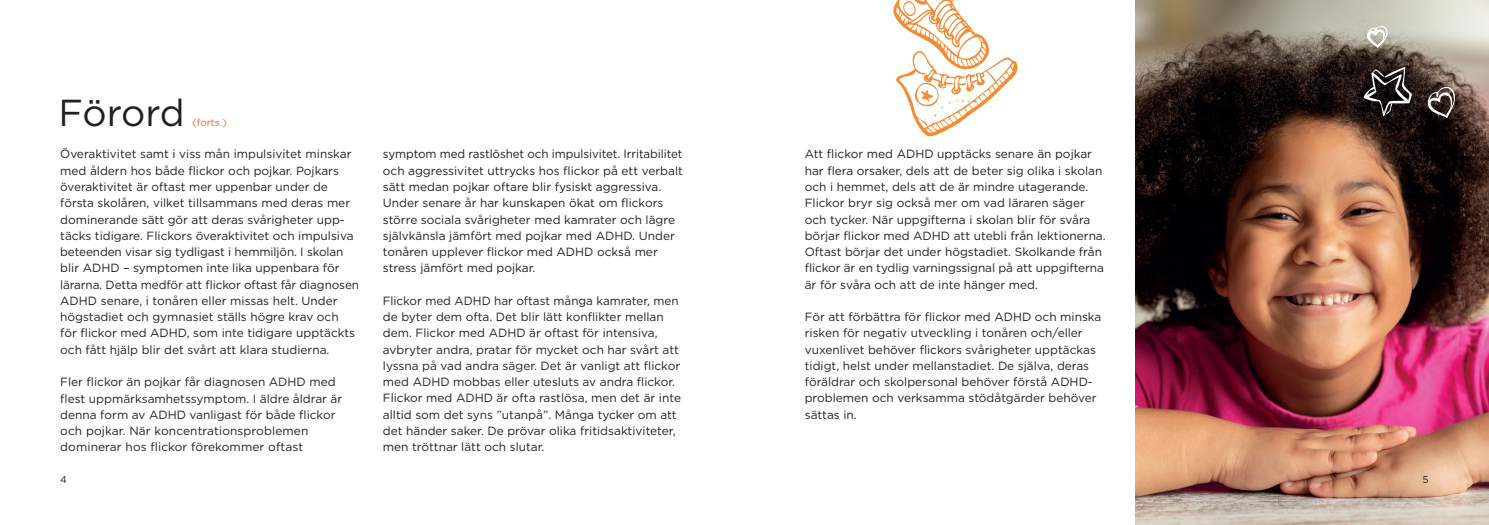
<style>
.page{position:relative;width:1489px;height:525px;background:#fff}
.page>*{position:absolute;margin:0;border:0;box-sizing:border-box;transform-origin:0 0}
.t1{font:37.5px "Gotham";letter-spacing:-.015em;color:#231f20}
.t2{font:11.88px/16.2px "Gotham";color:#231f20}
.t3{font:10px "Gotham";color:#f26428}
.t4{font:10px "Gotham";color:#231f20}
</style>
<div class="page">
<img style="left:1135px;top:0;width:353px;height:524px">
<svg style="left:893px;top:0;width:125px;height:137px"></svg>
<svg style="left:1363px;top:67px;width:48px;height:49px;background:#433c3b"></svg>
<svg style="left:1427px;top:87px;width:28px;height:31px"></svg>
<svg style="left:1364px;top:26px;width:23px;height:22px"></svg>
<h1 class="t1" style="left:58px;top:88px;width:128px">Förord</h1>
<p class="t3" style="left:192px;top:116px;width:36px">(forts.)</p>
<p class="t2" style="left:60px;top:146px;width:300px">Överaktivitet samt i viss mån impulsivitet minskar med åldern hos både flickor och pojkar. Pojkars överaktivitet är oftast mer uppenbar under de första skolåren, vilket tillsammans med deras mer dominerande sätt gör att deras svårigheter upp&shy;täcks tidigare. Flickors överaktivitet och impulsiva beteenden visar sig tydligast i hemmiljön. I skolan blir ADHD – symptomen inte lika uppenbara för lärarna. Detta medför att flickor oftast får diagnosen ADHD senare, i tonåren eller missas helt. Under högstadiet och gymnasiet ställs högre krav och<br>för flickor med ADHD, som inte tidigare upptäckts och fått hjälp blir det svårt att klara studierna.</p>
<p class="t2" style="left:60px;top:373px;width:283px">Fler flickor än pojkar får diagnosen ADHD med flest uppmärksamhetssymptom. I äldre åldrar är denna form av ADHD vanligast för både flickor och pojkar. När koncentrationsproblemen dominerar hos flickor förekommer oftast</p>
<p class="t2" style="left:383px;top:146px;width:301px">symptom med rastlöshet och impulsivitet. Irritabilitet och aggressivitet uttrycks hos flickor på ett verbalt sätt medan pojkar oftare blir fysiskt aggressiva.<br>Under senare år har kunskapen ökat om flickors större sociala svårigheter med kamrater och lägre självkänsla jämfört med pojkar med ADHD. Under tonåren upplever flickor med ADHD också mer stress jämfört med pojkar.</p>
<p class="t2" style="left:383px;top:292px;width:299px">Flickor med ADHD har oftast många kamrater, men de byter dem ofta. Det blir lätt konflikter mellan dem. Flickor med ADHD är oftast för intensiva, avbryter andra, pratar för mycket och har svårt att lyssna på vad andra säger. Det är vanligt att flickor med ADHD mobbas eller utesluts av andra flickor.<br>Flickor med ADHD är ofta rastlösa, men det är inte alltid som det syns ”utanpå”. Många tycker om att det händer saker. De prövar olika fritidsaktiviteter, men tröttnar lätt och slutar.</p>
<p class="t2" style="left:804px;top:146px;width:302px">Att flickor med ADHD upptäcks senare än pojkar har flera orsaker, dels att de beter sig olika i skolan och i hemmet, dels att de är mindre utagerande.<br>Flickor bryr sig också mer om vad läraren säger och tycker. När uppgifterna i skolan blir för svåra börjar flickor med ADHD att utebli från lektionerna.<br>Oftast börjar det under högstadiet. Skolkande från flickor är en tydlig varningssignal på att uppgifterna är för svåra och att de inte hänger med.</p>
<p class="t2" style="left:804px;top:308px;width:298px">För att förbättra för flickor med ADHD och minska risken för negativ utveckling i tonåren och/eller vuxenlivet behöver flickors svårigheter upptäckas tidigt, helst under mellanstadiet. De själva, deras föräldrar och skolpersonal behöver förstå ADHD&shy;problemen och verksamma stödåtgärder behöver sättas in.</p>
<p class="t4" style="left:60px;top:473px;width:8px">4</p>
<p class="t4" style="left:1422px;top:473px;width:8px">5</p>
</div>
